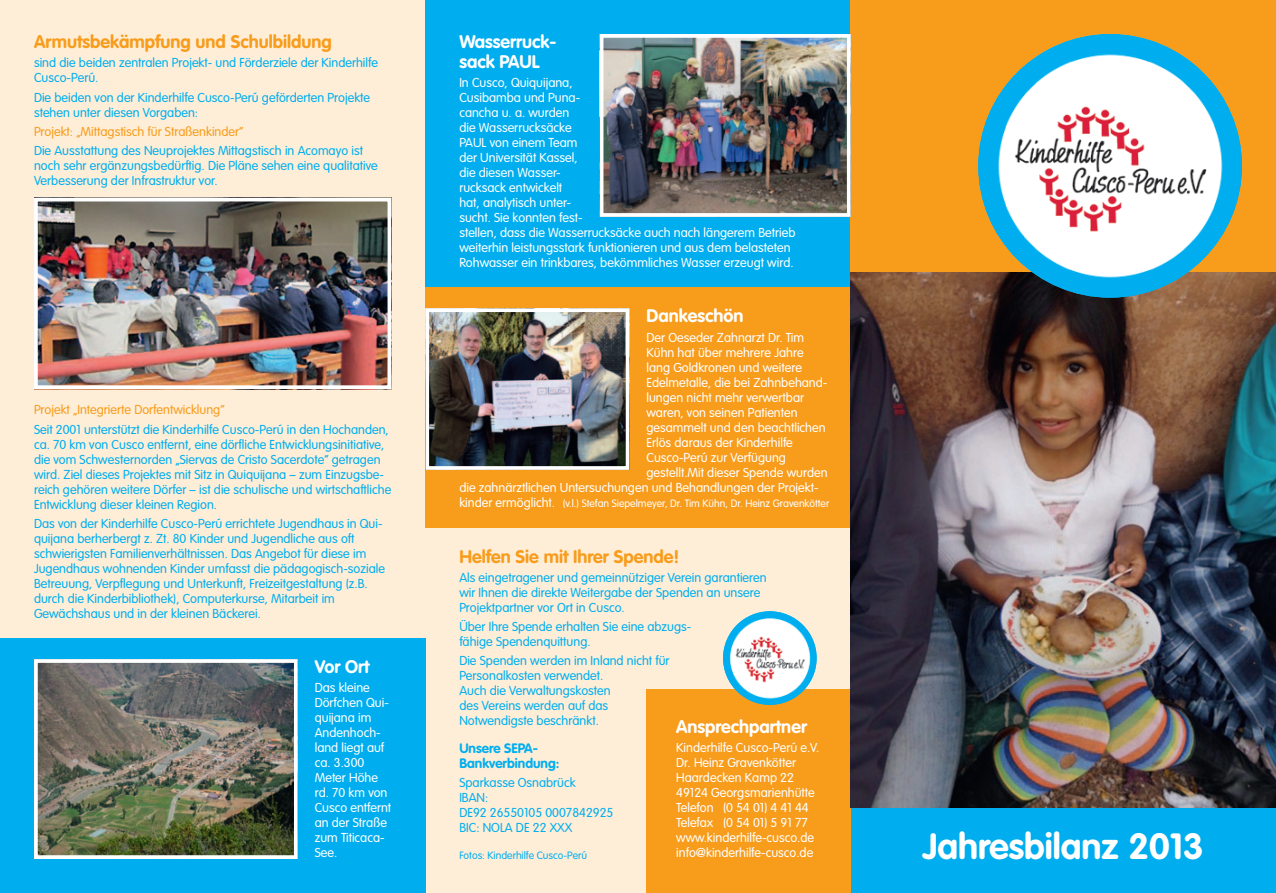
<style>
.page{position:relative;width:1276px;height:893px;background:#fff}
.page>*{position:absolute;margin:0;border:0;box-sizing:border-box;transform-origin:0 0}
.t1{font:700 36px "VAG Rounded";color:#fff}
._12-13-VagRound-Bold{font:700 18px "VAG Rounded";color:#f89c1c}
._12-13-VagRound-Bold-2{font:700 18px/19.5px "VAG Rounded";color:#fff}
.Fließtext{font:700 13.5px/15px "VAG Rounded";color:#00aeef}
._08_5-10-VagRound-Li{font:300 12.75px/15px "VAG Rounded";color:#00aeef}
._08_5-10-VagRound-Li-2{font:300 12.75px/15px "VAG Rounded";color:#fff}
._08_5-10-VagRound-Li-3{font:300 12.75px "VAG Rounded";color:#f89c1c}
._08_5-10-VagRound-Li-4{font:300 10.5px "VAG Rounded";color:#fff}
._07-8_5-VagRound-Lig{font:300 10.5px "VAG Rounded";color:#00aeef}
.s1{font-size:12.75px}
</style>
<div class="page">
<div style="left:0;top:0;width:850px;height:893px;background:#feeed8"></div>
<div style="left:425px;top:0;width:425px;height:287px;background:#00aeef"></div>
<div style="left:850px;top:0;width:426px;height:808px;background:#f89c1c"></div>
<div style="left:850px;top:808px;width:426px;height:85px;background:#00aeef"></div>
<div style="left:425px;top:287px;width:425px;height:240px;background:#f89c1c"></div>
<div style="left:646px;top:689px;width:204px;height:204px;background:#f89c1c"></div>
<div style="left:0;top:638px;width:425px;height:255px;background:#00aeef"></div>
<img style="left:850px;top:272px;width:426px;height:536px">
<svg style="left:850px;top:440px;width:1px;height:13px"></svg>
<img style="left:39px;top:203px;width:347px;height:181px">
<div style="left:34px;top:198px;width:357px;height:191px;border:4px solid #fff"></div>
<img style="left:978px;top:34px;width:264px;height:264px;border-radius:132px">
<img style="left:723px;top:611px;width:93px;height:94px;border-radius:47px">
<div style="left:723px;top:611px;width:93px;height:94px;border:4px solid #00aeef;border-radius:50%"></div>
<img style="left:605px;top:39px;width:240px;height:173px">
<div style="left:600px;top:34px;width:250px;height:183px;border:4px solid #fff"></div>
<img style="left:430px;top:313px;width:194px;height:152px">
<div style="left:425px;top:308px;width:204px;height:162px;border:4px solid #fff"></div>
<img style="left:39px;top:664px;width:254px;height:190px">
<div style="left:34px;top:659px;width:264px;height:200px;border:4px solid #fff"></div>
<p class="_12-13-VagRound-Bold" style="left:34px;top:31px;width:299px">Armutsbekämpfung und Schulbildung</p>
<p class="_08_5-10-VagRound-Li" style="left:34px;top:55px;width:345px">sind die beiden zentralen Projekt- und Förderziele der Kinderhilfe<br>Cusco-Perú.</p>
<p class="_08_5-10-VagRound-Li" style="left:34px;top:90px;width:338px">Die beiden von der Kinderhilfe Cusco-Perú geförderten Projekte stehen unter diesen Vorgaben:</p>
<p class="_08_5-10-VagRound-Li-3" style="left:34px;top:124px;width:211px">Projekt: „Mittagstisch für Straßenkinder“</p>
<p class="_08_5-10-VagRound-Li" style="left:34px;top:143px;width:345px">Die Ausstattung des Neuprojektes Mittagstisch in Acomayo ist noch sehr ergänzungsbedürftig. Die Pläne sehen eine qualitative<br>Verbesserung der Infrastruktur vor.</p>
<p class="_08_5-10-VagRound-Li-3" style="left:34px;top:403px;width:192px">Projekt „Integrierte Dorfentwicklung“</p>
<p class="_08_5-10-VagRound-Li" style="left:34px;top:422px;width:359px">Seit 2001 unterstützt die Kinderhilfe Cusco-Perú in den Hochanden, ca. 70 km von Cusco entfernt, eine dörfliche Entwicklungsinitiative, die vom Schwesternorden „Siervas de Cristo Sacerdote“ getragen wird. Ziel dieses Projektes mit Sitz in Quiquijana – zum Einzugsbe&shy;reich gehören weitere Dörfer – ist die schulische und wirtschaftliche Entwicklung dieser kleinen Region.</p>
<p class="_08_5-10-VagRound-Li" style="left:34px;top:516px;width:352px">Das von der Kinderhilfe Cusco-Perú errichtete Jugendhaus in Qui&shy;quijana berherbergt z. Zt. 80 Kinder und Jugendliche aus oft schwierigsten Familienverhältnissen. Das Angebot für diese im Jugendhaus wohnenden Kinder umfasst die pädagogisch-soziale Betreuung, Verpflegung und Unterkunft, Freizeitgestaltung (z.B. durch die Kinderbibliothek), Computerkurse, Mitarbeit im Gewächshaus und in der kleinen Bäckerei.</p>
<p class="_12-13-VagRound-Bold-2" style="left:315px;top:657px;width:56px">Vor Ort</p>
<p class="_08_5-10-VagRound-Li-2" style="left:315px;top:680px;width:78px">Das kleine<br>Dörfchen Qui&shy;quijana im<br>Andenhoch&shy;land liegt auf ca. 3.300<br>Meter Höhe rd. 70 km von<br>Cusco entfernt an der Straße zum Titicaca-<br>See.</p>
<p class="_12-13-VagRound-Bold-2" style="left:459px;top:32px;width:99px">Wasserruck&shy;sack PAUL</p>
<p class="_08_5-10-VagRound-Li-2" style="left:459px;top:75px;width:338px">In Cusco, Quiquijana,<br>Cusibamba und Puna-<br>cancha u. a. wurden<br>die Wasserrucksäcke<br>PAUL von einem Team<br>der Universität Kassel,<br>die diesen Wasser-<br>rucksack entwickelt<br>hat, analytisch unter-<br>sucht. Sie konnten fest-<br>stellen, dass die Wasserrucksäcke auch nach längerem Betrieb weiterhin leistungsstark funktionieren und aus dem belasteten<br>Rohwasser ein trinkbares, bekömmliches Wasser erzeugt wird.</p>
<p class="_12-13-VagRound-Bold-2" style="left:646px;top:306px;width:99px">Dankeschön</p>
<p class="_08_5-10-VagRound-Li-2" style="left:646px;top:330px;width:159px">Der Oeseder Zahnarzt Dr. Tim</p>
<p class="_08_5-10-VagRound-Li-2" style="left:646px;top:345px;width:159px">Kühn hat über mehrere Jahre</p>
<p class="_08_5-10-VagRound-Li-2" style="left:646px;top:360px;width:157px">lang Goldkronen und weitere</p>
<p class="_08_5-10-VagRound-Li-2" style="left:646px;top:375px;width:182px">Edelmetalle, die bei Zahnbehand-</p>
<p class="_08_5-10-VagRound-Li-2" style="left:646px;top:390px;width:159px">lungen nicht mehr verwertbar</p>
<p class="_08_5-10-VagRound-Li-2" style="left:646px;top:405px;width:153px">waren, von seinen Patienten</p>
<p class="_08_5-10-VagRound-Li-2" style="left:646px;top:420px;width:181px">gesammelt und den beachtlichen</p>
<p class="_08_5-10-VagRound-Li-2" style="left:646px;top:435px;width:148px">Erlös daraus der Kinderhilfe</p>
<p class="_08_5-10-VagRound-Li-2" style="left:646px;top:450px;width:141px">Cusco-Perú zur Verfügung</p>
<p class="_08_5-10-VagRound-Li-2" style="left:646px;top:465px;width:183px">gestellt.Mit dieser Spende wurden</p>
<p class="_08_5-10-VagRound-Li-2" style="left:459px;top:480px;width:361px">die zahnärztlichen Untersuchungen und Behandlungen der Projekt-</p>
<p class="_08_5-10-VagRound-Li-4" style="left:459px;top:497px;width:371px"><span class="s1">kinder ermöglicht.</span> (v.l.) Stefan Siepelmeyer, Dr. Tim Kühn, Dr. Heinz Gravenkötter</p>
<p class="_12-13-VagRound-Bold" style="left:459px;top:546px;width:221px">Helfen Sie mit Ihrer Spende!</p>
<p class="_08_5-10-VagRound-Li" style="left:459px;top:570px;width:309px">Als eingetragener und gemeinnütziger Verein garantieren wir Ihnen die direkte Weitergabe der Spenden an unsere<br>Projektpartner vor Ort in Cusco.</p>
<p class="_08_5-10-VagRound-Li" style="left:459px;top:619px;width:233px">Über Ihre Spende erhalten Sie eine abzugs&shy;fähige Spendenquittung.</p>
<p class="_08_5-10-VagRound-Li" style="left:459px;top:653px;width:212px">Die Spenden werden im Inland nicht für<br>Personalkosten verwendet.<br>Auch die Verwaltungskosten<br>des Vereins werden auf das<br>Notwendigste beschränkt.</p>
<p class="Fließtext" style="left:459px;top:741px;width:102px">Unsere SEPA-<br>Bankverbindung:</p>
<p class="_08_5-10-VagRound-Li" style="left:459px;top:775px;width:155px">Sparkasse Osnabrück<br>IBAN:<br>DE92 26550105 0007842925<br>BIC: NOLA DE 22 XXX</p>
<p class="_12-13-VagRound-Bold-2" style="left:676px;top:716px;width:132px">Ansprechpartner</p>
<p class="_08_5-10-VagRound-Li-2" style="left:676px;top:740px;width:145px">Kinderhilfe Cusco-Perú e.V.<br>Dr. Heinz Gravenkötter<br>Haardecken Kamp 22<br>49124 Georgsmarienhütte<br>Telefon (0 54 01) 4 41 44<br>Telefax (0 54 01) 5 91 77 www.kinderhilfe-cusco.de</p>
<p class="_07-8_5-VagRound-Lig" style="left:459px;top:849px;width:129px">Fotos: Kinderhilfe Cusco-Perú</p>
<p class="_08_5-10-VagRound-Li-2" style="left:676px;top:845px;width:139px">info@kinderhilfe-cusco.de</p>
<p class="t1" style="left:923px;top:826px;width:282px">Jahresbilanz 2013</p>
</div>
